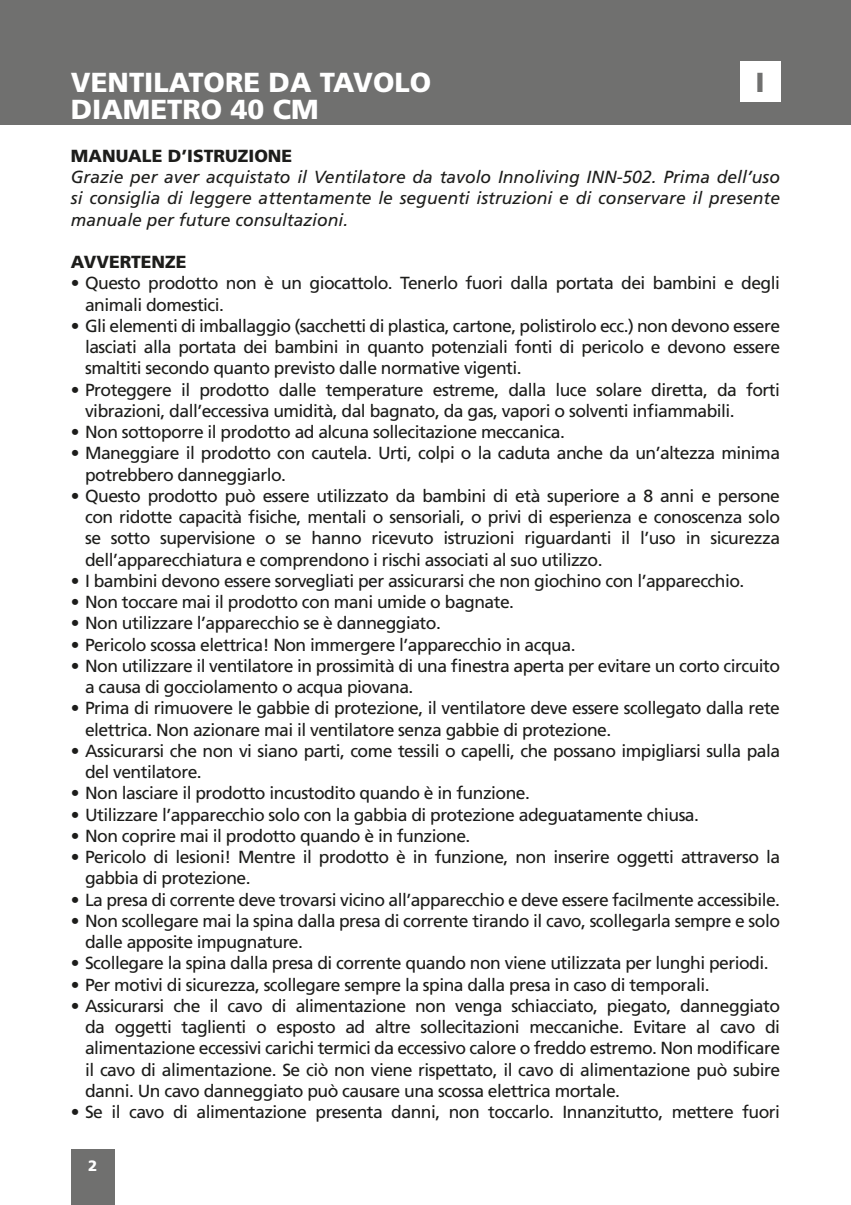
<style>
.page{position:relative;width:851px;height:1205px;background:#fff}
.page>*{position:absolute;margin:0;border:0;box-sizing:border-box;transform-origin:0 0}
.t1{font:900 27.5px/27.5px "Frutiger LT Std";color:#fff}
.t2{font:900 27.5px "Frutiger LT Std";color:#70706f}
.t3{font:17.5px/21.2px "Frutiger LT Std";letter-spacing:-.03em;color:#1d1d1b}
.t4{font:italic 17.5px/21.2px "Frutiger LT Std";color:#1d1d1b;text-align:justify}
.t5{font:900 17.5px "Frutiger LT Std";color:#1d1d1b}
.t6{font:900 15px "Frutiger LT Std";color:#fff}
</style>
<div class="page">
<div style="left:0;top:0;width:850px;height:125px;background:#70706f"></div>
<div style="left:71px;top:1149px;width:44px;height:56px;background:#70706f"></div>
<div style="left:740px;top:61px;width:40px;height:41px;background:#fff"></div>
<h1 class="t1" style="left:71px;top:68px;width:362px">VENTILATORE DA TAVOLO<br>DIAMETRO 40 CM</h1>
<p class="t5" style="left:71px;top:145px;width:223px">MANUALE D’ISTRUZIONE</p>
<p class="t4" style="left:71px;top:167px;width:710px">Grazie per aver acquistato il Ventilatore da tavolo Innoliving INN-502. Prima dell’uso si consiglia di leggere attentamente le seguenti istruzioni e di conservare il presente manuale per future consultazioni.</p>
<p class="t5" style="left:71px;top:251px;width:117px">AVVERTENZE</p>
<p class="t3" style="left:85px;top:273px;width:696px;text-indent:-14px">• Questo prodotto non è un giocattolo. Tenerlo fuori dalla portata dei bambini e degli animali domestici.</p>
<p class="t3" style="left:85px;top:315px;width:696px;text-align:justify;text-indent:-14px">• Gli elementi di imballaggio (sacchetti di plastica, cartone, polistirolo ecc.) non devono essere lasciati alla portata dei bambini in quanto potenziali fonti di pericolo e devono essere smaltiti secondo quanto previsto dalle normative vigenti.</p>
<p class="t3" style="left:85px;top:379px;width:696px;text-indent:-14px">• Proteggere il prodotto dalle temperature estreme, dalla luce solare diretta, da forti vibrazioni, dall’eccessiva umidità, dal bagnato, da gas, vapori o solventi infiammabili.</p>
<p class="t3" style="left:71px;top:422px;width:495px">• Non sottoporre il prodotto ad alcuna sollecitazione meccanica.</p>
<p class="t3" style="left:85px;top:443px;width:696px;text-indent:-14px">• Maneggiare il prodotto con cautela. Urti, colpi o la caduta anche da un’altezza minima potrebbero danneggiarlo.</p>
<p class="t3" style="left:85px;top:485px;width:696px;text-align:justify;text-indent:-14px">• Questo prodotto può essere utilizzato da bambini di età superiore a 8 anni e persone con ridotte capacità fisiche, mentali o sensoriali, o privi di esperienza e conoscenza solo se sotto supervisione o se hanno ricevuto istruzioni riguardanti il l’uso in sicurezza dell’apparecchiatura e comprendono i rischi associati al suo utilizzo.</p>
<p class="t3" style="left:71px;top:570px;width:675px">• I bambini devono essere sorvegliati per assicurarsi che non giochino con l’apparecchio.</p>
<p class="t3" style="left:71px;top:591px;width:444px">• Non toccare mai il prodotto con mani umide o bagnate.</p>
<p class="t3" style="left:71px;top:613px;width:371px">• Non utilizzare l’apparecchio se è danneggiato.</p>
<p class="t3" style="left:71px;top:634px;width:506px">• Pericolo scossa elettrica! Non immergere l’apparecchio in acqua.</p>
<p class="t3" style="left:85px;top:655px;width:696px;text-indent:-14px">• Non utilizzare il ventilatore in prossimità di una finestra aperta per evitare un corto circuito a causa di gocciolamento o acqua piovana.</p>
<p class="t3" style="left:85px;top:698px;width:696px;text-indent:-14px">• Prima di rimuovere le gabbie di protezione, il ventilatore deve essere scollegato dalla rete elettrica. Non azionare mai il ventilatore senza gabbie di protezione.</p>
<p class="t3" style="left:85px;top:740px;width:696px;text-indent:-14px">• Assicurarsi che non vi siano parti, come tessili o capelli, che possano impigliarsi sulla pala del ventilatore.</p>
<p class="t3" style="left:71px;top:783px;width:460px">• Non lasciare il prodotto incustodito quando è in funzione.</p>
<p class="t3" style="left:71px;top:804px;width:629px">• Utilizzare l’apparecchio solo con la gabbia di protezione adeguatamente chiusa.</p>
<p class="t3" style="left:71px;top:825px;width:401px">• Non coprire mai il prodotto quando è in funzione.</p>
<p class="t3" style="left:85px;top:846px;width:696px;text-indent:-14px">• Pericolo di lesioni! Mentre il prodotto è in funzione, non inserire oggetti attraverso la gabbia di protezione.</p>
<p class="t3" style="left:71px;top:889px;width:710px">• La presa di corrente deve trovarsi vicino all’apparecchio e deve essere facilmente accessibile.</p>
<p class="t3" style="left:85px;top:910px;width:696px;text-indent:-14px">• Non scollegare mai la spina dalla presa di corrente tirando il cavo, scollegarla sempre e solo dalle apposite impugnature.</p>
<p class="t3" style="left:71px;top:953px;width:699px">• Scollegare la spina dalla presa di corrente quando non viene utilizzata per lunghi periodi.</p>
<p class="t3" style="left:71px;top:974px;width:640px">• Per motivi di sicurezza, scollegare sempre la spina dalla presa in caso di temporali.</p>
<p class="t3" style="left:85px;top:995px;width:696px;text-align:justify;text-indent:-14px">• Assicurarsi che il cavo di alimentazione non venga schiacciato, piegato, danneggiato da oggetti taglienti o esposto ad altre sollecitazioni meccaniche. Evitare al cavo di alimentazione eccessivi carichi termici da eccessivo calore o freddo estremo. Non modificare il cavo di alimentazione. Se ciò non viene rispettato, il cavo di alimentazione può subire danni. Un cavo danneggiato può causare una scossa elettrica mortale.</p>
<p class="t3" style="left:71px;top:1101px;width:710px">• Se il cavo di alimentazione presenta danni, non toccarlo. Innanzitutto, mettere fuori</p>
<h1 class="t2" style="left:755px;top:66px;width:11px">I</h1>
<p class="t6" style="left:88px;top:1156px;width:11px">2</p>
</div>
